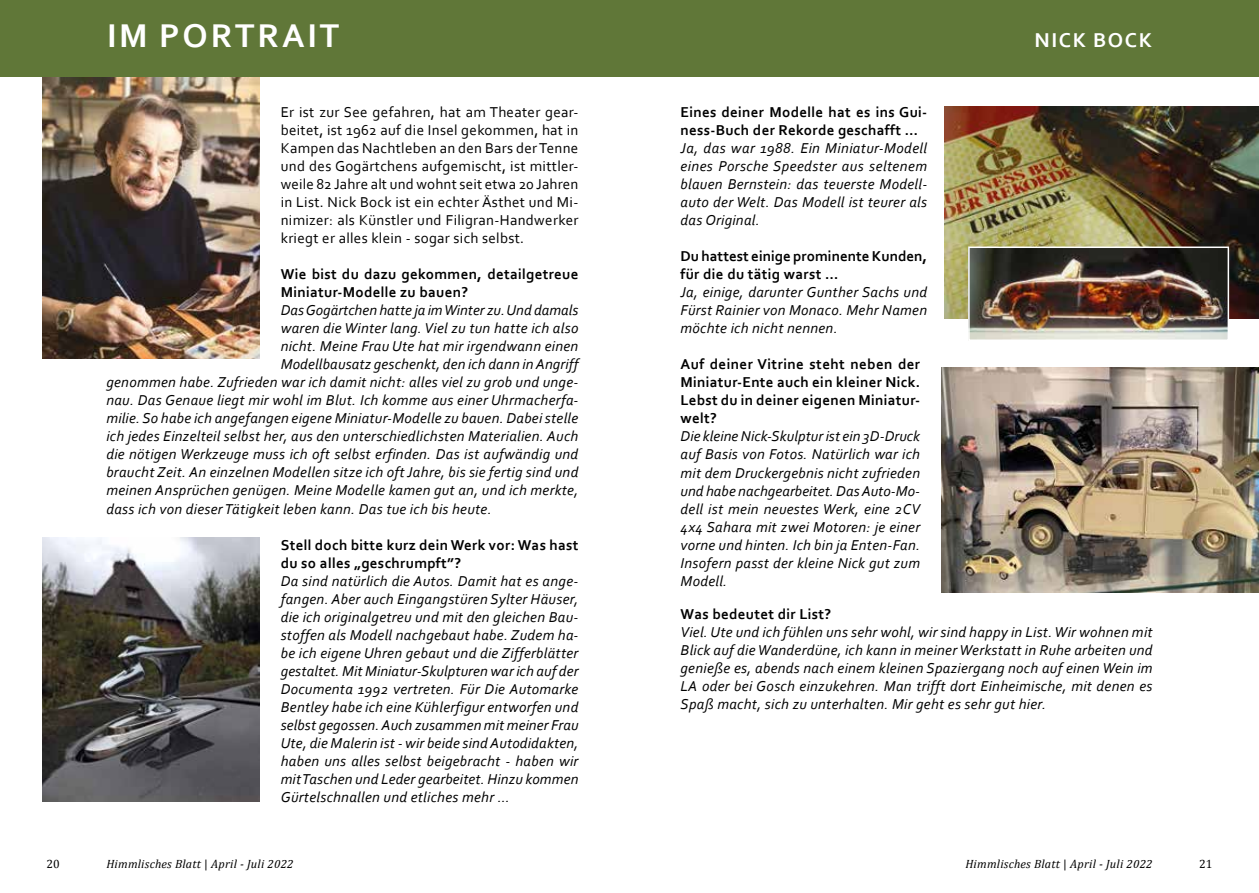
<style>
.page{position:relative;width:1259px;height:893px;background:#fff}
.page>*{position:absolute;margin:0;border:0;box-sizing:border-box;transform-origin:0 0}
.t1{font:700 34.5px "Corbel";letter-spacing:.08em;color:#fff}
.t2{font:700 21px "Corbel";letter-spacing:.08em;color:#fff}
.t3{font:italic 15px/18px "Corbel";letter-spacing:.02em;color:#000;text-align:justify}
.t4{font:15px/18px "Corbel";letter-spacing:.02em;color:#000;text-align:justify}
.t5{font:700 15px/18px "Corbel";letter-spacing:.02em;color:#000}
.t6{font:700 15px/18px "Corbel";color:#000}
.t7{font:italic 15px "Corbel";color:#000}
.t8{font:italic 12px "Cambria";letter-spacing:.02em;color:#000}
.t9{font:12px "Cambria";color:#000}
.s1{font-style:normal}
</style>
<div class="page">
<img style="left:43px;top:77px;width:216px;height:281px">
<div style="left:629px;top:0;width:630px;height:77px;background:#607738"></div>
<div style="left:0;top:0;width:629px;height:77px;background:#607738"></div>
<img style="left:941px;top:368px;width:318px;height:225px">
<img style="left:43px;top:538px;width:216px;height:263px">
<img style="left:944px;top:106px;width:315px;height:212px">
<img style="left:971px;top:250px;width:255px;height:88px">
<div style="left:968px;top:247px;width:261px;height:94px;border:2px solid #fff"></div>
<h1 class="t1" style="left:107px;top:14px;width:234px">IM PORTRAIT</h1>
<h2 class="t2" style="left:1034px;top:27px;width:119px">NICK BOCK</h2>
<p class="t4" style="left:281px;top:103px;width:299px">Er ist zur See gefahren, hat am Theater gear&shy;beitet, ist 1962 auf die Insel gekommen, hat in Kampen das Nachtleben an den Bars der Tenne und des Gogärtchens aufgemischt, ist mittler&shy;weile 82 Jahre alt und wohnt seit etwa 20 Jahren in List. Nick Bock ist ein echter Ästhet und Mi&shy;nimizer: als Künstler und Filigran-Handwerker kriegt er alles klein - sogar sich selbst.</p>
<p class="t5" style="left:281px;top:265px;width:299px">Wie bist du dazu gekommen, detailgetreue<br>Miniatur-Modelle zu bauen?</p>
<p class="t7" style="left:281px;top:301px;width:299px">Das Gogärtchen hatte ja im Winter zu. Und damals</p>
<p class="t3" style="left:281px;top:319px;width:299px">waren die Winter lang. Viel zu tun hatte ich also</p>
<p class="t3" style="left:281px;top:337px;width:299px">nicht. Meine Frau Ute hat mir irgendwann einen</p>
<p class="t3" style="left:281px;top:355px;width:299px">Modellbausatz geschenkt, den ich dann in Angriff</p>
<p class="t3" style="left:106px;top:373px;width:473px">genommen habe. Zufrieden war ich damit nicht: alles viel zu grob und unge-</p>
<p class="t3" style="left:106px;top:391px;width:473px">nau. Das Genaue liegt mir wohl im Blut. Ich komme aus einer Uhrmacherfa-</p>
<p class="t3" style="left:106px;top:409px;width:473px">milie. So habe ich angefangen eigene Miniatur-Modelle zu bauen. Dabei stelle</p>
<p class="t3" style="left:106px;top:427px;width:473px">ich jedes Einzelteil selbst her, aus den unterschiedlichsten Materialien. Auch</p>
<p class="t3" style="left:106px;top:445px;width:473px">die nötigen Werkzeuge muss ich oft selbst erfinden. Das ist aufwändig und</p>
<p class="t3" style="left:106px;top:463px;width:473px">braucht Zeit. An einzelnen Modellen sitze ich oft Jahre, bis sie fertig sind und</p>
<p class="t3" style="left:106px;top:481px;width:473px">meinen Ansprüchen genügen. Meine Modelle kamen gut an, und ich merkte,</p>
<p class="t3" style="left:106px;top:499px;width:387px">dass ich von dieser Tätigkeit leben kann. Das tue ich bis heute.</p>
<p class="t5" style="left:281px;top:535px;width:299px">Stell doch bitte kurz dein Werk vor: Was hast du so alles „geschrumpft”?</p>
<p class="t3" style="left:281px;top:571px;width:299px">Da sind natürlich die Autos. Damit hat es ange&shy;fangen. Aber auch Eingangstüren Sylter Häuser, die ich originalgetreu und mit den gleichen Bau&shy;stoffen als Modell nachgebaut habe. Zudem ha&shy;be ich eigene Uhren gebaut und die Zifferblätter gestaltet. Mit Miniatur-Skulpturen war ich auf der Documenta 1992 vertreten. Für Die Automarke Bentley habe ich eine Kühlerfigur entworfen und selbst gegossen. Auch zusammen mit meiner Frau Ute, die Malerin ist - wir beide sind Autodidakten, haben uns alles selbst beigebracht - haben wir mit Taschen und Leder gearbeitet. Hinzu kommen Gürtelschnallen und etliches mehr …</p>
<p class="t5" style="left:680px;top:103px;width:248px">Eines deiner Modelle hat es ins Gui&shy;ness-Buch der Rekorde geschafft …</p>
<p class="t3" style="left:680px;top:139px;width:248px">Ja, das war 1988. Ein Miniatur-Modell eines Porsche Speedster aus seltenem blauen Bernstein: das teuerste Modell&shy;auto der Welt. Das Modell ist teurer als das Original.</p>
<p class="t6" style="left:680px;top:247px;width:248px">Du hattest einige prominente Kunden, für die du tätig warst …</p>
<p class="t3" style="left:680px;top:283px;width:248px">Ja, einige, darunter Gunther Sachs und Fürst Rainier von Monaco. Mehr Namen möchte ich nicht nennen.</p>
<p class="t5" style="left:680px;top:355px;width:241px;text-align:justify">Auf deiner Vitrine steht neben der Miniatur-Ente auch ein kleiner Nick.<br>Lebst du in deiner eigenen Miniatur&shy;welt?</p>
<p class="t3" style="left:680px;top:427px;width:241px">Die kleine Nick-Skulptur ist ein 3D-Druck auf Basis von Fotos. Natürlich war ich mit dem Druckergebnis nicht zufrieden und habe nachgearbeitet. Das Auto-Mo&shy;dell ist mein neuestes Werk, eine 2CV 4x4 Sahara mit zwei Motoren: je einer vorne und hinten. Ich bin ja Enten-Fan.<br>Insofern passt der kleine Nick gut zum Modell.</p>
<p class="t5" style="left:680px;top:604px;width:152px">Was bedeutet dir List?</p>
<p class="t3" style="left:680px;top:622px;width:473px">Viel. Ute und ich fühlen uns sehr wohl, wir sind happy in List. Wir wohnen mit Blick auf die Wanderdüne, ich kann in meiner Werkstatt in Ruhe arbeiten und genieße es, abends nach einem kleinen Spaziergang noch auf einen Wein im LA oder bei Gosch einzukehren. Man trifft dort Einheimische, mit denen es Spaß macht, sich zu unterhalten. Mir geht es sehr gut hier.</p>
<p class="t9" style="left:46px;top:857px;width:15px">20</p>
<p class="t8" style="left:106px;top:856px;width:189px">Himmlisches Blatt <span class="s1">|</span> April - Juli 2022</p>
<p class="t8" style="left:965px;top:856px;width:189px">Himmlisches Blatt <span class="s1">|</span> April - Juli 2022</p>
<p class="t9" style="left:1199px;top:857px;width:15px">21</p>
</div>
